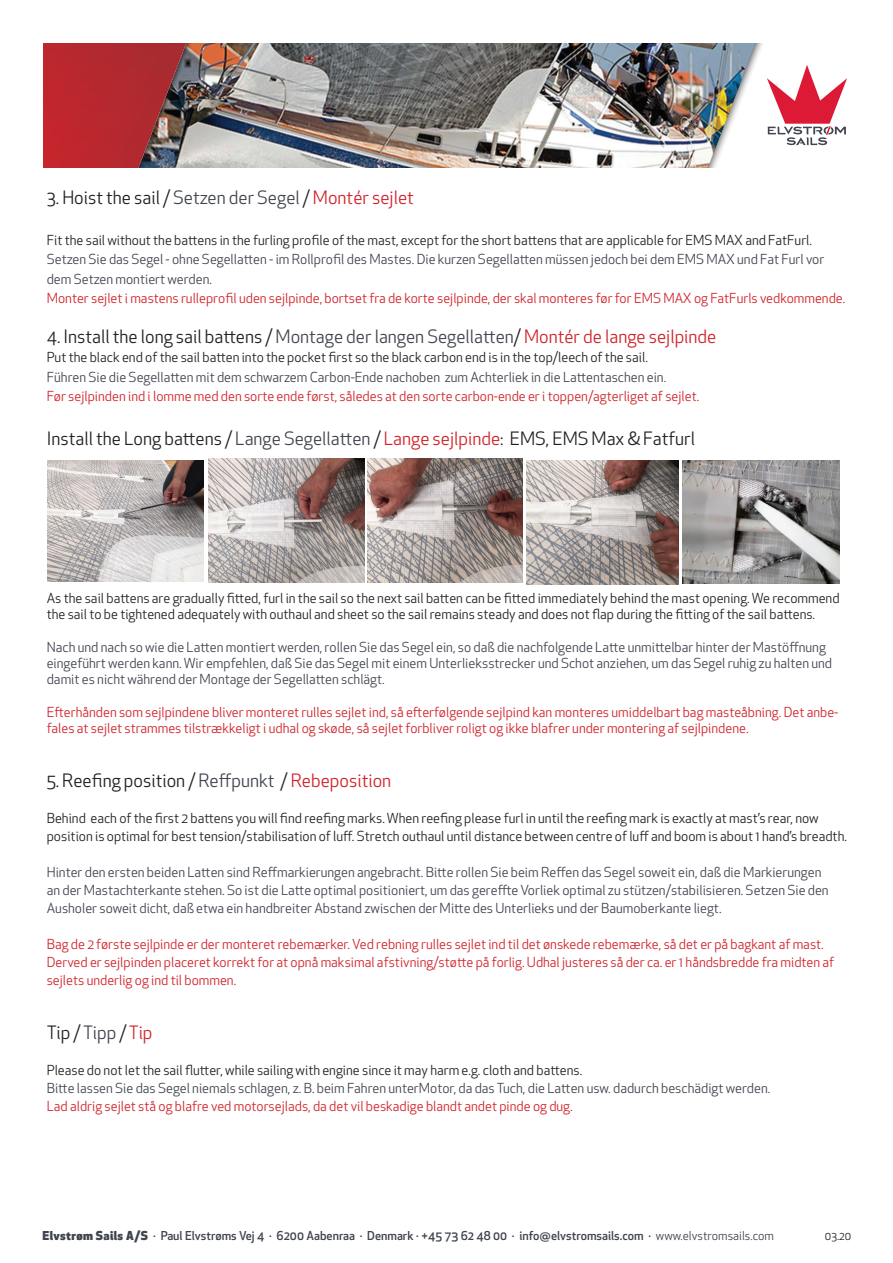
<style>
.page{position:relative;width:893px;height:1263px;background:#fff}
.page>*{position:absolute;margin:0;border:0;box-sizing:border-box;transform-origin:0 0}
.t1{font:18px "Apex New";color:#231f20}
.t2{font:13.5px/16.2px "Apex New";color:#40444e}
.t3{font:13.5px/18px "Apex New";color:#d1232a}
.t4{font:13.5px/16.2px "Apex New";color:#231f20}
.t5{font:500 12px "Apex New";color:#40444e}
.t6{font:11.25px "Apex New";color:#231f20}
.s1{color:#40444e}
.s2{color:#d1232a}
.s3{font-weight:800}
.s4{font-weight:400}
</style>
<div class="page">
<img style="left:197px;top:43px;width:505px;height:125px">
<svg style="left:702px;top:43px;width:2px;height:125px"></svg>
<div style="left:0;top:26px;width:197px;height:154px;background:#231f20;opacity:.75"></div>
<svg style="left:43px;top:43px;width:149px;height:125px"></svg>
<svg style="left:704px;top:43px;width:143px;height:125px"></svg>
<div style="left:0;top:0;width:893px;height:43px;background:#fff"></div>
<div style="left:0;top:168px;width:893px;height:36px;background:#fff"></div>
<div style="left:0;top:16px;width:43px;height:190px;background:#fff"></div>
<img style="left:47px;top:460px;width:157px;height:121px">
<img style="left:526px;top:460px;width:152px;height:124px">
<img style="left:208px;top:459px;width:157px;height:124px">
<img style="left:367px;top:459px;width:155px;height:124px">
<img style="left:683px;top:460px;width:156px;height:124px">
<h1 class="t1" style="left:47px;top:186px;width:369px">3. Hoist the sail / <span class="s1">Setzen der Segel</span> / <span class="s2">Montér sejlet</span></h1>
<p class="t4" style="left:47px;top:232px;width:767px">Fit the sail without the battens in the furling profile of the mast, except for the short battens that are applicable for EMS MAX and FatFurl.</p>
<p class="t2" style="left:47px;top:250px;width:779px;line-height:19.5px">Setzen Sie das Segel - ohne Segellatten - im Rollprofil des Mastes. Die kurzen Segellatten müssen jedoch bei dem EMS MAX und Fat Furl vor dem Setzen montiert werden.</p>
<p class="t3" style="left:47px;top:289px;width:800px">Monter sejlet i mastens rulleprofil uden sejlpinde, bortset fra de korte sejlpinde, der skal monteres før for EMS MAX og FatFurls vedkommende.</p>
<h1 class="t1" style="left:47px;top:325px;width:671px">4. Install the long sail battens / <span class="s1">Montage der langen Segellatten</span>/ <span class="s2">Montér de lange sejlpinde</span></h1>
<p class="t4" style="left:47px;top:349px;width:603px">Put the black end of the sail batten into the pocket first so the black carbon end is in the top/leech of the sail.</p>
<p class="t2" style="left:47px;top:369px;width:621px">Führen Sie die Segellatten mit dem schwarzem Carbon-Ende nachoben zum Achterliek in die Lattentaschen ein.</p>
<p class="t3" style="left:47px;top:388px;width:654px">Før sejlpinden ind i lomme med den sorte ende først, således at den sorte carbon-ende er i toppen/agterliget af sejlet.</p>
<h1 class="t1" style="left:47px;top:427px;width:650px">Install the Long battens / <span class="s1">Lange Segellatten</span> / <span class="s2">Lange sejlpinde</span>: EMS, EMS Max &amp; Fatfurl</h1>
<p class="t4" style="left:47px;top:590px;width:794px">As the sail battens are gradually fitted, furl in the sail so the next sail batten can be fitted immediately behind the mast opening. We recommend the sail to be tightened adequately with outhaul and sheet so the sail remains steady and does not flap during the fitting of the sail battens.</p>
<p class="t2" style="left:47px;top:639px;width:787px">Nach und nach so wie die Latten montiert werden, rollen Sie das Segel ein, so daß die nachfolgende Latte unmittelbar hinter der Mastöffnung eingeführt werden kann. Wir empfehlen, daß Sie das Segel mit einem Unterlieksstrecker und Schot anziehen, um das Segel ruhig zu halten und damit es nicht während der Montage der Segellatten schlägt.</p>
<p class="t3" style="left:47px;top:703px;width:793px;line-height:16.2px">Efterhånden som sejlpindene bliver monteret rulles sejlet ind, så efterfølgende sejlpind kan monteres umiddelbart bag masteåbning. Det anbe&shy;fales at sejlet strammes tilstrækkeligt i udhal og skøde, så sejlet forbliver roligt og ikke blafrer under montering af sejlpindene.</p>
<h1 class="t1" style="left:47px;top:769px;width:346px">5. Reefing position / <span class="s1">Reffpunkt</span> / <span class="s2">Rebeposition</span></h1>
<p class="t4" style="left:47px;top:809px;width:802px;line-height:18px">Behind each of the first 2 battens you will find reefing marks. When reefing please furl in until the reefing mark is exactly at mast’s rear, now position is optimal for best tension/stabilisation of luff. Stretch outhaul until distance between centre of luff and boom is about 1 hand’s breadth.</p>
<p class="t2" style="left:47px;top:863px;width:783px;line-height:18px">Hinter den ersten beiden Latten sind Reffmarkierungen angebracht. Bitte rollen Sie beim Reffen das Segel soweit ein, daß die Markierungen an der Mastachterkante stehen. So ist die Latte optimal positioniert, um das gereffte Vorliek optimal zu stützen/stabilisieren. Setzen Sie den<br>Ausholer soweit dicht, daß etwa ein handbreiter Abstand zwischen der Mitte des Unterlieks und der Baumoberkante liegt.</p>
<p class="t3" style="left:47px;top:935px;width:789px">Bag de 2 første sejlpinde er der monteret rebemærker. Ved rebning rulles sejlet ind til det ønskede rebemærke, så det er på bagkant af mast.<br>Derved er sejlpinden placeret korrekt for at opnå maksimal afstivning/støtte på forlig. Udhal justeres så der ca. er 1 håndsbredde fra midten af sejlets underlig og ind til bommen.</p>
<h1 class="t1" style="left:47px;top:1021px;width:107px">Tip / <span class="s1">Tipp</span> / <span class="s2">Tip</span></h1>
<p class="t4" style="left:47px;top:1062px;width:537px">Please do not let the sail flutter, while sailing with engine since it may harm e.g. cloth and battens.</p>
<p class="t2" style="left:47px;top:1080px;width:725px">Bitte lassen Sie das Segel niemals schlagen, z. B. beim Fahren unterMotor, da das Tuch, die Latten usw. dadurch beschädigt werden.</p>
<p class="t3" style="left:47px;top:1097px;width:527px">Lad aldrig sejlet stå og blafre ved motorsejlads, da det vil beskadige blandt andet pinde og dug.</p>
<p class="t5" style="left:43px;top:1227px;width:733px"><span class="s3">Elvstrøm Sails A/S</span> · Paul Elvstrøms Vej 4 · 6200 Aabenraa · Denmark · +45 73 62 48 00 · info@elvstromsails.com · <span class="s4">www.elvstromsails.com</span></p>
<p class="t6" style="left:825px;top:1229px;width:28px">03.20</p>
</div>
